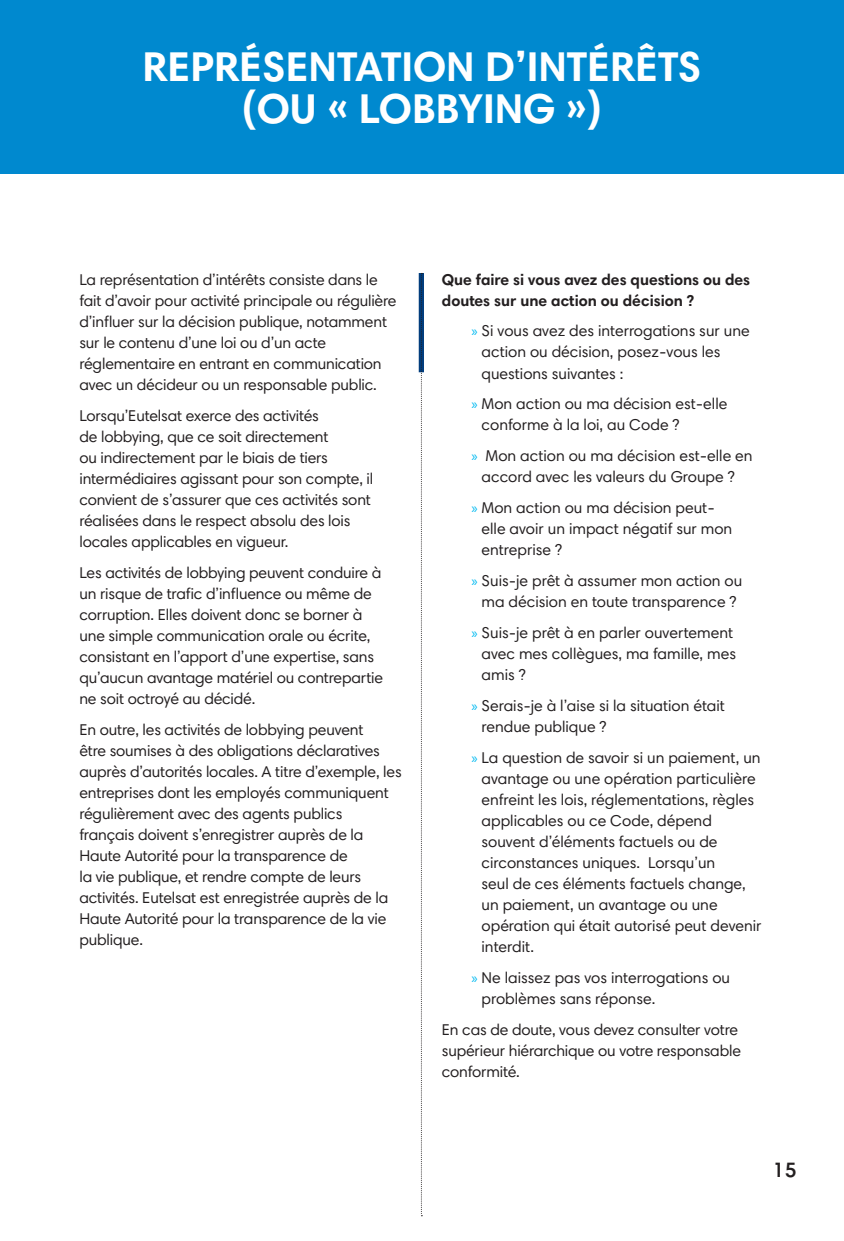
<style>
.page{position:relative;width:844px;height:1241px;background:#fff}
.page>*{position:absolute;margin:0;border:0;box-sizing:border-box;transform-origin:0 0}
.Style_de_paragraphe{font:700 42px "Harmonia Sans Pro Cyr";color:#fff}
.t1{font:600 21px "Harmonia Sans Pro Cyr";color:#231f20}
.t2{font:15.75px/21px "Harmonia Sans Pro Cyr";letter-spacing:-.01em;color:#231f20}
.t3{font:700 15.75px/21px "Harmonia Sans Pro Cyr";color:#231f20}
.s1{font-family:"Myriad Pro";font-size:14.88px;color:#00baf1}
</style>
<div class="page">
<div style="left:0;top:0;width:843px;height:174px;background:#0089cf"></div>
<div style="left:418px;top:273px;width:6px;height:99px;background:#013d7d"></div>
<svg style="left:421px;top:273px;width:1px;height:941px"></svg>
<p class="Style_de_paragraphe" style="left:142px;top:40px;width:560px">REPRÉSENTATION D’INTÉRÊTS</p>
<p class="Style_de_paragraphe" style="left:241px;top:82px;width:362px">(OU « LOBBYING »)</p>
<p class="t2" style="left:79px;top:268px;width:318px">La représentation d’intérêts consiste dans le fait d’avoir pour activité principale ou régulière d’influer sur la décision publique, notamment sur le contenu d’une loi ou d’un acte réglementaire en entrant en communication avec un décideur ou un responsable public.</p>
<p class="t2" style="left:79px;top:404px;width:295px">Lorsqu’Eutelsat exerce des activités<br>de lobbying, que ce soit directement<br>ou indirectement par le biais de tiers intermédiaires agissant pour son compte, il convient de s’assurer que ces activités sont réalisées dans le respect absolu des lois locales applicables en vigueur.</p>
<p class="t2" style="left:79px;top:561px;width:305px">Les activités de lobbying peuvent conduire à un risque de trafic d’influence ou même de corruption. Elles doivent donc se borner à une simple communication orale ou écrite, consistant en l’apport d’une expertise, sans qu’aucun avantage matériel ou contrepartie ne soit octroyé au décidé.</p>
<p class="t2" style="left:79px;top:718px;width:324px">En outre, les activités de lobbying peuvent<br>être soumises à des obligations déclaratives auprès d’autorités locales. A titre d’exemple, les entreprises dont les employés communiquent régulièrement avec des agents publics<br>français doivent s’enregistrer auprès de la Haute Autorité pour la transparence de<br>la vie publique, et rendre compte de leurs activités. Eutelsat est enregistrée auprès de la Haute Autorité pour la transparence de la vie publique.</p>
<p class="t3" style="left:441px;top:268px;width:310px">Que faire si vous avez des questions ou des doutes sur une action ou décision ?</p>
<p class="t2" style="left:481px;top:320px;width:269px;text-indent:-10px"><span class="s1">»</span> Si vous avez des interrogations sur une action ou décision, posez-vous les questions suivantes :</p>
<p class="t2" style="left:481px;top:393px;width:247px;text-indent:-10px"><span class="s1">»</span> Mon action ou ma décision est-elle conforme à la loi, au Code ?</p>
<p class="t2" style="left:471px;top:445px;width:282px;text-align:center"><span class="s1">»</span> Mon action ou ma décision est-elle en accord avec les valeurs du Groupe ?</p>
<p class="t2" style="left:481px;top:497px;width:252px;text-indent:-10px"><span class="s1">»</span> Mon action ou ma décision peut&shy;elle avoir un impact négatif sur mon entreprise ?</p>
<p class="t2" style="left:471px;top:570px;width:272px;text-align:center"><span class="s1">»</span> Suis-je prêt à assumer mon action ou ma décision en toute transparence ?</p>
<p class="t2" style="left:481px;top:622px;width:256px;text-indent:-10px"><span class="s1">»</span> Suis-je prêt à en parler ouvertement avec mes collègues, ma famille, mes amis ?</p>
<p class="t2" style="left:481px;top:695px;width:245px;text-indent:-10px"><span class="s1">»</span> Serais-je à l’aise si la situation était rendue publique ?</p>
<p class="t2" style="left:481px;top:747px;width:281px;text-indent:-10px"><span class="s1">»</span> La question de savoir si un paiement, un avantage ou une opération particulière enfreint les lois, réglementations, règles applicables ou ce Code, dépend souvent d’éléments factuels ou de circonstances uniques. Lorsqu’un<br>seul de ces éléments factuels change, un paiement, un avantage ou une opération qui était autorisé peut devenir interdit.</p>
<p class="t2" style="left:481px;top:967px;width:250px;text-indent:-10px"><span class="s1">»</span> Ne laissez pas vos interrogations ou problèmes sans réponse.</p>
<p class="t2" style="left:441px;top:1019px;width:300px">En cas de doute, vous devez consulter votre supérieur hiérarchique ou votre responsable conformité.</p>
<h2 class="t1" style="left:772px;top:1156px;width:25px">15</h2>
</div>
